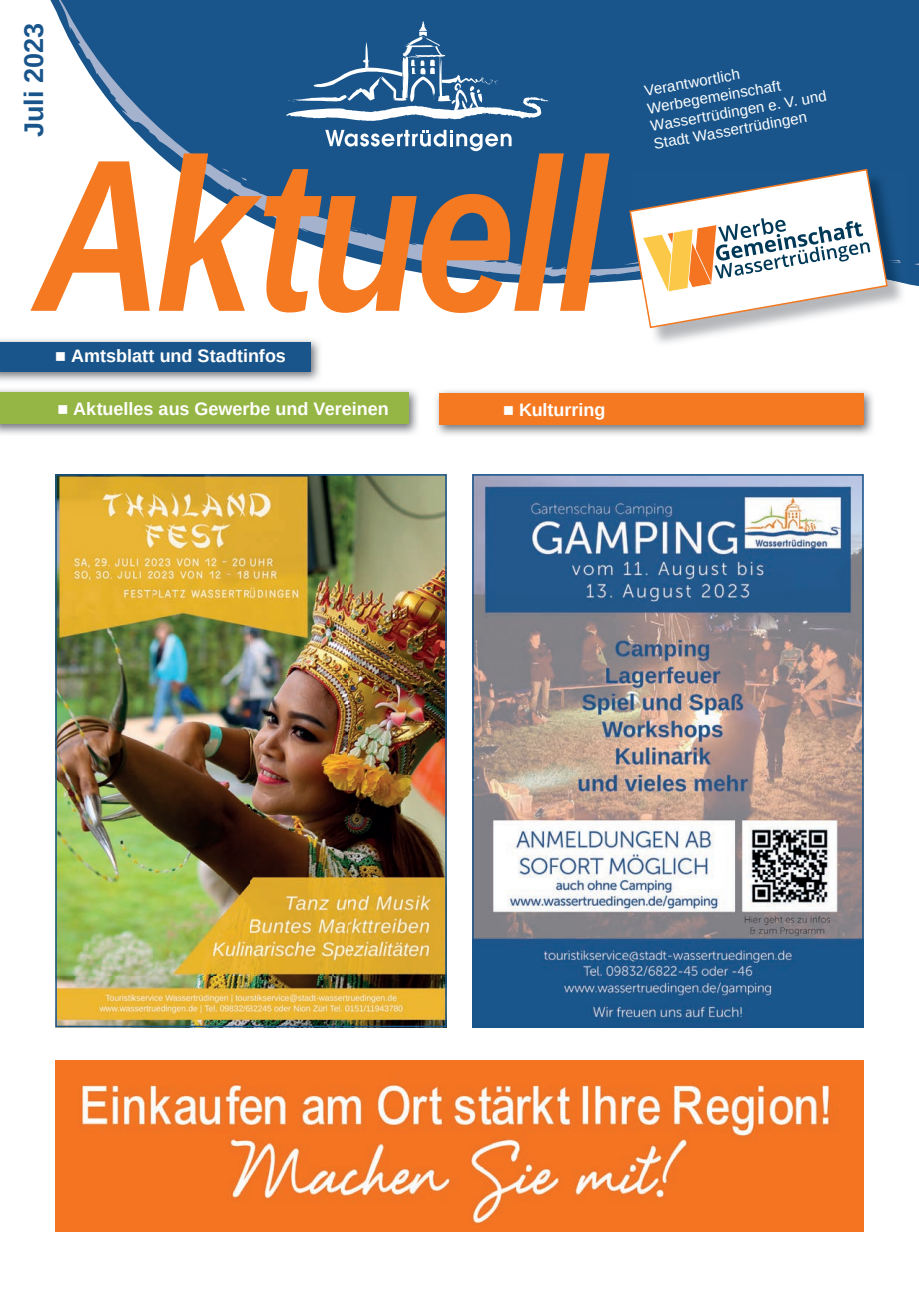
<style>
.page{position:relative;width:919px;height:1289px;background:#fff}
.page>*{position:absolute;margin:0;border:0;box-sizing:border-box;transform-origin:0 0}
.t1{font:italic 700 217.05px "Liberation Sans Narrow";letter-spacing:-.02em;color:#f47921}
.t2{font:700 27px "Liberation Sans";letter-spacing:-.005em;color:#19558b}
.t3{font:700 18px "Liberation Sans";color:#fff}
.t4{font:15px/18px "Liberation Sans";color:#fff}
</style>
<div class="page">
<svg style="left:50px;top:0;width:868px;height:286px"></svg>
<svg style="left:53px;top:0;width:865px;height:276px;fill:#19558b"></svg>
<svg style="left:286px;top:21px;width:262px;height:100px;background:#3d6f9d"></svg>
<svg style="left:325px;top:129px;width:186px;height:22px"></svg>
<img style="left:0;top:339px;width:320px;height:42px">
<div style="left:0;top:342px;width:310px;height:30px;background:#19558b"></div>
<img style="left:0;top:389px;width:418px;height:45px">
<div style="left:0;top:392px;width:408px;height:32px;background:#95b544"></div>
<img style="left:436px;top:390px;width:437px;height:45px">
<div style="left:439px;top:393px;width:424px;height:32px;background:#f47921"></div>
<img style="left:888px;top:172px;width:18px;height:112px">
<img style="left:888px;top:249px;width:15px;height:23px">
<svg style="left:628px;top:168px;width:260px;height:161px"></svg>
<img style="left:55px;top:1060px;width:808px;height:171px">
<img style="left:475px;top:477px;width:385px;height:547px">
<div style="left:472px;top:474px;width:391px;height:553px;border:2px solid #19558b"></div>
<img style="left:58px;top:477px;width:385px;height:547px">
<div style="left:55px;top:474px;width:391px;height:553px;border:2px solid #19558b"></div>
<h2 class="t2" style="left:15px;top:137px;width:115px;rotate:-90deg">Juli 2023</h2>
<h1 class="t1" style="left:34px;top:87px;width:574px">Aktuell</h1>
<p class="t3" style="left:55px;top:344px;width:232px">■ Amtsblatt und Stadtinfos</p>
<p class="t3" style="left:57px;top:396px;width:333px">■ Aktuelles aus Gewerbe und Vereinen</p>
<p class="t3" style="left:503px;top:397px;width:104px">■ Kulturring</p>
<p class="t4" style="left:643px;top:82px;width:180px;rotate:-10deg">Verantwortlich<br>Werbegemeinschaft<br>Wassertrüdingen e. V. und<br>Stadt Wassertrüdingen</p>
</div>
